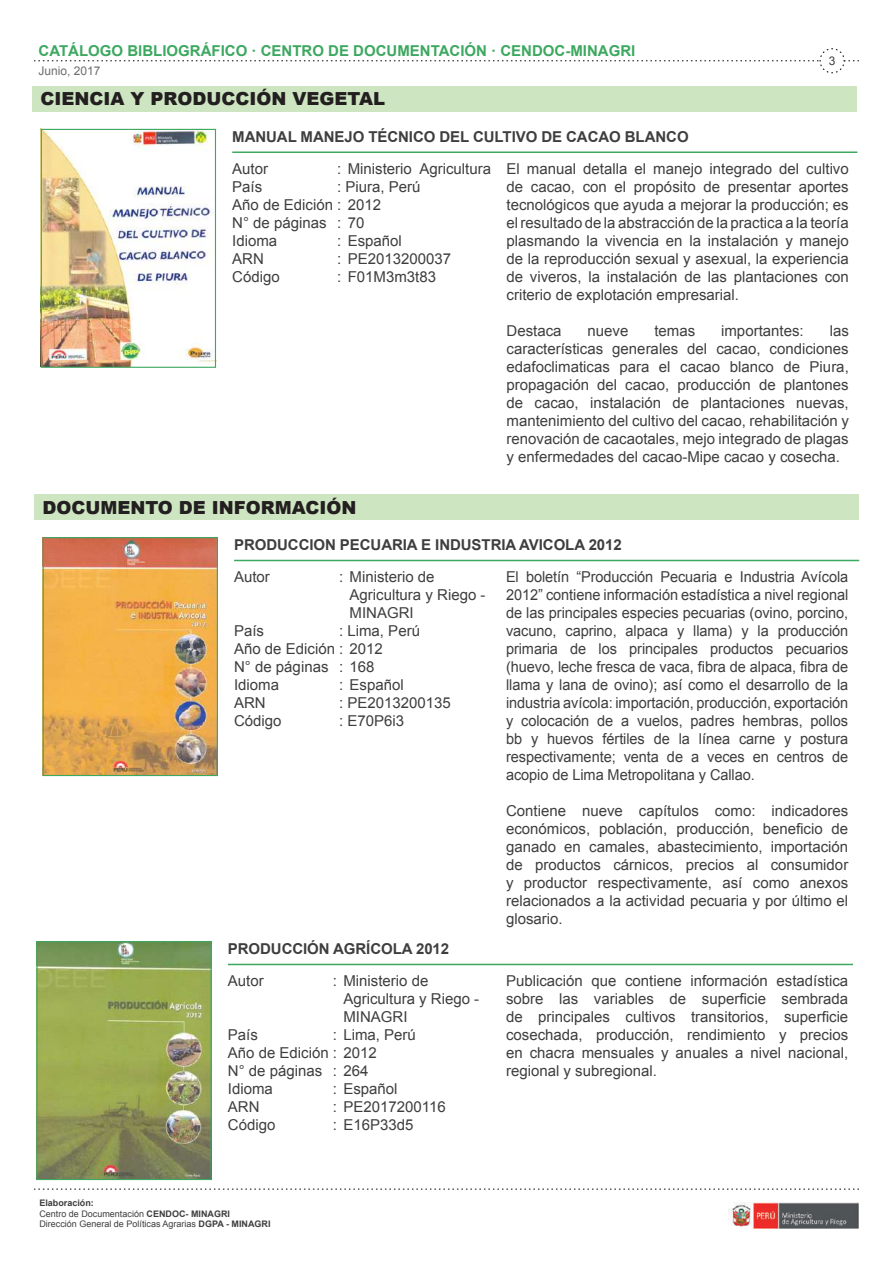
<style>
.page{position:relative;width:893px;height:1263px;background:#fff}
.page>*{position:absolute;margin:0;border:0;box-sizing:border-box;transform-origin:0 0}
.t1{font:900 18px "Arial";color:#231f20}
.t2{font:15px/18px "Arial";color:#3e3e3f;text-align:justify}
.t3{font:700 15px "Arial";letter-spacing:-.005em;color:#3e3e3f}
.t4{font:700 15px "Arial";color:#3ca860}
.t5{font:12px "Arial";color:#6c6d70}
.t6{font:12px "Arial";color:#3e3e3f}
.t7{font:9px/10.8px "Arial";color:#3e3e3f}
.s1{font-weight:700}
</style>
<div class="page">
<svg style="left:34px;top:1188px;width:825px;height:2px"></svg>
<svg style="left:34px;top:48px;width:825px;height:26px"></svg>
<img style="left:729px;top:1203px;width:130px;height:26px">
<img style="left:43px;top:131px;width:171px;height:235px">
<img style="left:45px;top:539px;width:171px;height:235px">
<img style="left:38px;top:943px;width:172px;height:235px">
<div style="left:41px;top:129px;width:175px;height:239px;border:1px solid #3ca860"></div>
<div style="left:43px;top:537px;width:175px;height:239px;border:1px solid #3ca860"></div>
<div style="left:36px;top:941px;width:176px;height:239px;border:1px solid #3ca860"></div>
<hr style="left:232px;top:151px;width:625px;height:2px;background:#3ca860">
<hr style="left:234px;top:560px;width:625px;height:1px;background:#3ca860">
<hr style="left:228px;top:964px;width:625px;height:1px;background:#3ca860">
<div style="left:32px;top:86px;width:825px;height:25px;background:#cde5c1"></div>
<div style="left:34px;top:495px;width:825px;height:25px;background:#cde5c1"></div>
<p class="t4" style="left:39px;top:40px;width:598px">CATÁLOGO BIBLIOGRÁFICO · CENTRO DE DOCUMENTACIÓN · CENDOC-MINAGRI</p>
<p class="t5" style="left:39px;top:62px;width:64px">Junio, 2017</p>
<p class="t1" style="left:41px;top:86px;width:346px">CIENCIA Y PRODUCCIÓN VEGETAL</p>
<p class="t3" style="left:232px;top:127px;width:458px">MANUAL MANEJO TÉCNICO DEL CULTIVO DE CACAO BLANCO</p>
<p class="t6" style="left:829px;top:53px;width:8px">3</p>
<p class="t2" style="left:232px;top:160px;width:37px">Autor</p>
<p class="t2" style="left:337px;top:160px;width:155px">: Ministerio Agricultura</p>
<p class="t2" style="left:232px;top:178px;width:32px">País</p>
<p class="t2" style="left:232px;top:178px;width:190px;text-align:left;text-indent:105px">: Piura, Perú<br>Año de Edición : 2012<br>N° de páginas : 70<br>Idioma</p>
<p class="t2" style="left:337px;top:232px;width:66px">: Español</p>
<p class="t2" style="left:232px;top:250px;width:33px">ARN</p>
<p class="t2" style="left:337px;top:250px;width:115px">: PE2013200037</p>
<p class="t2" style="left:232px;top:268px;width:49px">Código</p>
<p class="t2" style="left:337px;top:268px;width:100px">: F01M3m3t83</p>
<p class="t1" style="left:43px;top:494px;width:316px">DOCUMENTO DE INFORMACIÓN</p>
<p class="t2" style="left:506px;top:160px;width:344px">El manual detalla el manejo integrado del cultivo de cacao, con el propósito de presentar aportes tecnológicos que ayuda a mejorar la producción; es el resultado de la abstracción de la practica a la teoría plasmando la vivencia en la instalación y manejo de la reproducción sexual y asexual, la experiencia de viveros, la instalación de las plantaciones con criterio de explotación empresarial.</p>
<p class="t2" style="left:506px;top:322px;width:57px">Destaca</p>
<p class="t2" style="left:587px;top:322px;width:42px">nueve</p>
<p class="t2" style="left:654px;top:322px;width:42px">temas</p>
<p class="t2" style="left:721px;top:322px;width:84px">importantes:</p>
<p class="t2" style="left:506px;top:322px;width:344px;text-indent:323px">las características generales del cacao, condiciones edafoclimaticas para el cacao blanco de Piura, propagación del cacao, producción de plantones de cacao, instalación de plantaciones nuevas, mantenimiento del cultivo del cacao, rehabilitación y renovación de cacaotales, mejo integrado de plagas y enfermedades del cacao-Mipe cacao y cosecha.</p>
<p class="t3" style="left:234px;top:535px;width:389px">PRODUCCION PECUARIA E INDUSTRIA AVICOLA 2012</p>
<p class="t2" style="left:234px;top:568px;width:37px">Autor</p>
<p class="t2" style="left:350px;top:568px;width:137px;text-align:left;text-indent:-10px">: Ministerio de<br>Agricultura y Riego -<br>MINAGRI</p>
<p class="t2" style="left:234px;top:622px;width:32px">País</p>
<p class="t2" style="left:234px;top:622px;width:187px;text-align:left;text-indent:105px">: Lima, Perú<br>Año de Edición : 2012<br>N° de páginas : 168<br>Idioma</p>
<p class="t2" style="left:339px;top:676px;width:66px">: Español</p>
<p class="t2" style="left:234px;top:694px;width:33px">ARN</p>
<p class="t2" style="left:339px;top:694px;width:113px">: PE2013200135</p>
<p class="t2" style="left:234px;top:712px;width:49px">Código</p>
<p class="t2" style="left:339px;top:712px;width:67px">: E70P6i3</p>
<p class="t3" style="left:228px;top:939px;width:223px">PRODUCCIÓN AGRÍCOLA 2012</p>
<p class="t2" style="left:228px;top:972px;width:37px">Autor</p>
<p class="t2" style="left:343px;top:972px;width:137px;text-align:left;text-indent:-10px">: Ministerio de<br>Agricultura y Riego -<br>MINAGRI</p>
<p class="t2" style="left:228px;top:1026px;width:32px">País</p>
<p class="t2" style="left:228px;top:1026px;width:190px;text-align:left;text-indent:105px">: Lima, Perú<br>Año de Edición : 2012<br>N° de páginas : 264<br>Idioma</p>
<p class="t2" style="left:333px;top:1080px;width:66px">: Español</p>
<p class="t2" style="left:228px;top:1098px;width:33px">ARN</p>
<p class="t2" style="left:333px;top:1098px;width:114px">: PE2017200116</p>
<p class="t2" style="left:228px;top:1116px;width:49px">Código</p>
<p class="t2" style="left:333px;top:1116px;width:82px">: E16P33d5</p>
<p class="t2" style="left:506px;top:568px;width:344px">El boletín “Producción Pecuaria e Industria Avícola 2012” contiene información estadística a nivel regional de las principales especies pecuarias (ovino, porcino, vacuno, caprino, alpaca y llama) y la producción primaria de los principales productos pecuarios (huevo, leche fresca de vaca, fibra de alpaca, fibra de llama y lana de ovino); así como el desarrollo de la industria avícola: importación, producción, exportación y colocación de a vuelos, padres hembras, pollos bb y huevos fértiles de la línea carne y postura respectivamente; venta de a veces en centros de acopio de Lima Metropolitana y Callao.</p>
<p class="t2" style="left:506px;top:802px;width:344px">Contiene nueve capítulos como: indicadores económicos, población, producción, beneficio de ganado en camales, abastecimiento, importación de productos cárnicos, precios al consumidor y productor respectivamente, así como anexos relacionados a la actividad pecuaria y por último el glosario.</p>
<p class="t2" style="left:506px;top:972px;width:344px">Publicación que contiene información estadística sobre las variables de superficie sembrada de principales cultivos transitorios, superficie cosechada, producción, rendimiento y precios en chacra mensuales y anuales a nivel nacional, regional y subregional.</p>
<p class="t7" style="left:39px;top:1197px;width:233px"><span class="s1">Elaboración:<br></span>Centro de Documentación <span class="s1">CENDOC- MINAGRI<br></span>Dirección General de Políticas Agrarias <span class="s1">DGPA - MINAGRI</span></p>
</div>
